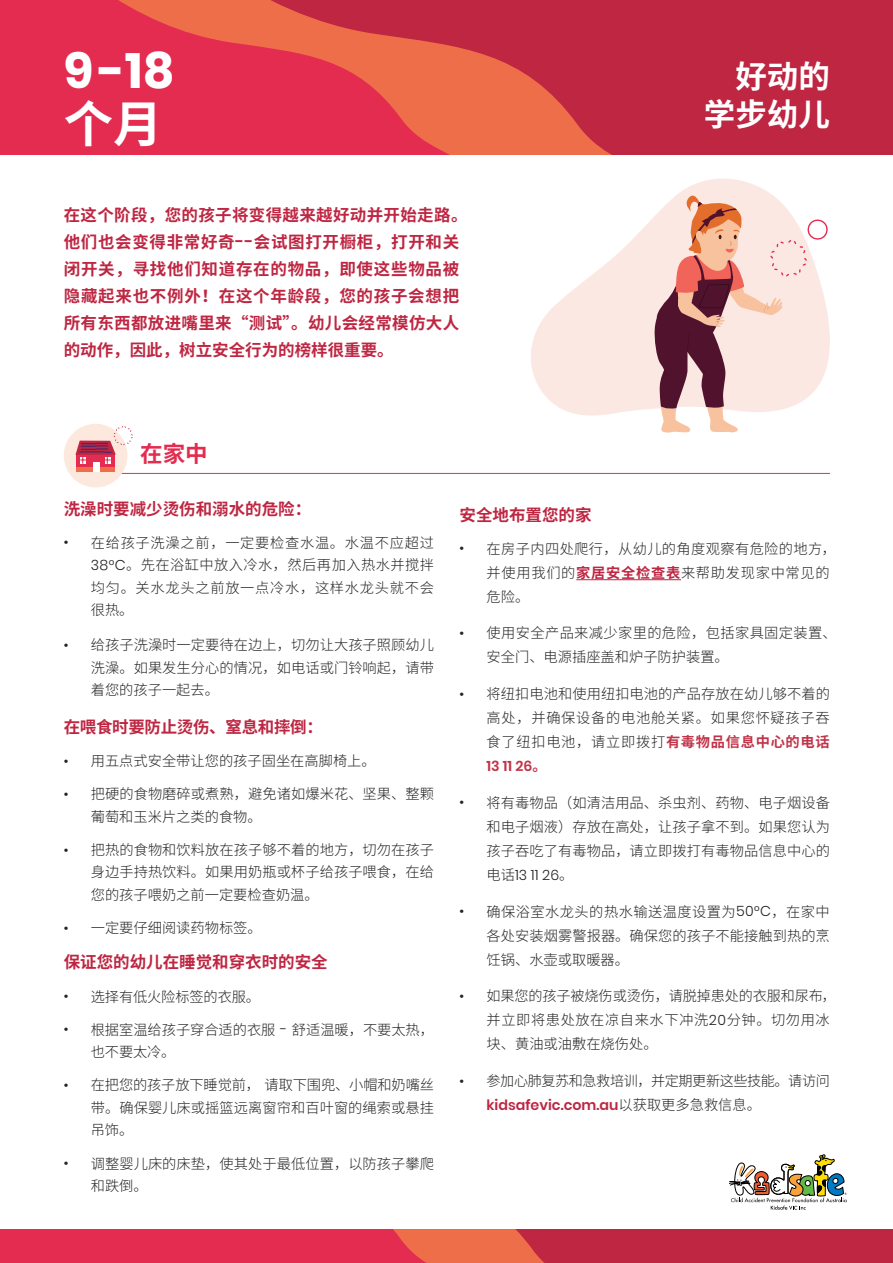
<style>
.page{position:relative;width:893px;height:1263px;background:#fff}
.page>*{position:absolute;margin:0;border:0;box-sizing:border-box;transform-origin:0 0}
.t1{font:700 49.35px/53.7px "Poppins";color:#fff}
.t2{font:700 31.5px/37.8px "Noto Sans CJ Ksc";color:#fff;text-align:right}
.t3{font:700 22.5px "Noto Sans CJ Ksc";color:#e32c50}
.t4{font:700 16.5px/27px "Noto Sans CJ Ksc";letter-spacing:.04em;color:#be2642}
.t5{font:700 16.5px "Noto Sans CJ Ksc";color:#be2642}
.t6{font:700 16.5px "Noto Sans CJ Ksc";letter-spacing:-.02em;color:#be2642}
.t7{font:300 14.25px/22.5px "Noto Sans CJ Ksc";letter-spacing:.005em;color:#242324;text-align:justify}
.t8{font:300 14.25px/24px "Noto Sans CJ Ksc";letter-spacing:.025em;color:#242324}
.t9{font:300 14.25px/23.7px "Noto Sans CJ Ksc";letter-spacing:-.03em;color:#242324}
.s1{font-family:"Noto Sans CJ Ksc"}
.s2{font-family:"Poppins";font-weight:600}
.s3{font-family:"Poppins"}
.s4{font-weight:700;color:#be2642}
.s5{font-weight:700;color:#c13448}
.s6{font-family:"Poppins";font-weight:600;color:#c13448}
.s7{font-family:"Poppins";font-weight:600;color:#be2642}
</style>
<div class="page">
<div style="left:0;top:0;width:893px;height:268px;background:#be2642"></div>
<div style="left:0;top:1154px;width:893px;height:109px;background:#be2642"></div>
<svg style="left:480px;top:53px;width:192px;height:103px"></svg>
<svg style="left:480px;top:1229px;width:64px;height:34px;fill:#ef6e4a"></svg>
<svg style="left:0;top:0;width:480px;height:156px;background:#e23d4e"></svg>
<svg style="left:0;top:1229px;width:480px;height:34px;background:#e4354f"></svg>
<div style="left:0;top:156px;width:893px;height:1073px;background:#fff"></div>
<svg style="left:531px;top:178px;width:299px;height:238px;fill:#fbe8e3"></svg>
<hr style="left:576px;top:579px;width:105px;height:1px;background:#be2642">
<hr style="left:98px;top:473px;width:732px;height:1px;background:#e32c50">
<svg style="left:654px;top:190px;width:175px;height:243px"></svg>
<div style="left:64px;top:424px;width:63px;height:63px;background:#fde8de;border-radius:50%"></div>
<div style="left:76px;top:455px;width:39px;height:13px;background:#e32c50"></div>
<div style="left:76px;top:467px;width:39px;height:5px;background:#ef6e4a"></div>
<div style="left:93px;top:462px;width:6px;height:10px;background:#fff"></div>
<svg style="left:75px;top:426px;width:58px;height:38px"></svg>
<svg style="left:729px;top:1154px;width:118px;height:56px"></svg>
<p class="t1" style="left:64px;top:45px;width:112px">9-18<span class="s1">个月</span></p>
<p class="t2" style="left:704px;top:58px;width:128px">好动的学步幼儿</p>
<p class="t4" style="left:64px;top:202px;width:405px">在这个阶段，您的孩子将变得越来越好动并开始走路。他们也会变得非常好奇<span class="s2">--</span>会试图打开橱柜，打开和关闭开关，寻找他们知道存在的物品，即使这些物品被隐藏起来也不例外！在这个年龄段，您的孩子会想把所有东西都放进嘴里来“测试”。幼儿会经常模仿大人的动作，因此，树立安全行为的榜样很重要。</p>
<p class="t3" style="left:140px;top:441px;width:69px">在家中</p>
<p class="t5" style="left:64px;top:499px;width:249px">洗澡时要减少烫伤和溺水的危险：</p>
<p class="t7" style="left:91px;top:531px;width:345px;text-indent:-27px"><span class="s3">•</span> 在给孩子洗澡之前，一定要检查水温。水温不应超过<span class="s3">38°C</span>。先在浴缸中放入冷水，然后再加入热水并搅拌均匀。关水龙头之前放一点冷水，这样水龙头就不会很热。</p>
<p class="t7" style="left:91px;top:634px;width:345px;text-indent:-27px"><span class="s3">•</span> 给孩子洗澡时一定要待在边上，切勿让大孩子照顾幼儿洗澡。如果发生分心的情况，如电话或门铃响起，请带着您的孩子一起去。</p>
<p class="t6" style="left:64px;top:718px;width:261px">在喂食时要防止烫伤、窒息和摔倒：</p>
<p class="t7" style="left:64px;top:750px;width:313px"><span class="s3">•</span> 用五点式安全带让您的孩子固坐在高脚椅上。</p>
<p class="t7" style="left:91px;top:783px;width:345px;text-indent:-27px"><span class="s3">•</span> 把硬的食物磨碎或煮熟，避免诸如爆米花、坚果、整颗葡萄和玉米片之类的食物。</p>
<p class="t7" style="left:91px;top:839px;width:345px;text-indent:-27px"><span class="s3">•</span> 把热的食物和饮料放在孩子够不着的地方，切勿在孩子身边手持热饮料。如果用奶瓶或杯子给孩子喂食，在给您的孩子喂奶之前一定要检查奶温。</p>
<p class="t7" style="left:64px;top:917px;width:199px"><span class="s3">•</span> 一定要仔细阅读药物标签。</p>
<p class="t5" style="left:64px;top:953px;width:265px">保证您的幼儿在睡觉和穿衣时的安全</p>
<p class="t7" style="left:64px;top:985px;width:198px"><span class="s3">•</span> 选择有低火险标签的衣服。</p>
<p class="t7" style="left:91px;top:1019px;width:345px;text-indent:-27px"><span class="s3">•</span> 根据室温给孩子穿合适的衣服 <span class="s3">-</span> 舒适温暖，不要太热，也不要太冷。</p>
<p class="t7" style="left:91px;top:1074px;width:345px;text-indent:-27px"><span class="s3">•</span> 在把您的孩子放下睡觉前，请取下围兜、小帽和奶嘴丝带。确保婴儿床或摇篮远离窗帘和百叶窗的绳索或悬挂吊饰。</p>
<p class="t7" style="left:91px;top:1152px;width:345px;text-indent:-27px"><span class="s3">•</span> 调整婴儿床的床垫，使其处于最低位置，以防孩子攀爬和跌倒。</p>
<p class="t5" style="left:460px;top:505px;width:133px">安全地布置您的家</p>
<p class="t8" style="left:487px;top:537px;width:351px;text-indent:-27px"><span class="s3">•</span> 在房子内四处爬行，从幼儿的角度观察有危险的地方，并使用我们的<span class="s4">家居安全检查表</span>来帮助发现家中常见的危险。</p>
<p class="t8" style="left:487px;top:621px;width:352px;text-indent:-27px"><span class="s3">•</span> 使用安全产品来减少家里的危险，包括家具固定装置、安全门、电源插座盖和炉子防护装置。</p>
<p class="t7" style="left:487px;top:682px;width:345px;line-height:23.9px;text-indent:-27px"><span class="s3">•</span> 将纽扣电池和使用纽扣电池的产品存放在幼儿够不着的高处，并确保设备的电池舱关紧。如果您怀疑孩子吞食了纽扣电池，请立即拨打<span class="s5">有毒物品信息中心的电话</span><span class="s6">13 11 26</span><span class="s5">。</span></p>
<p class="t7" style="left:487px;top:791px;width:345px;line-height:23.9px;text-indent:-27px"><span class="s3">•</span> 将有毒物品（如清洁用品、杀虫剂、药物、电子烟设备和电子烟液）存放在高处，让孩子拿不到。如果您认为孩子吞吃了有毒物品，请立即拨打有毒物品信息中心的电话<span class="s3">13 11 26</span>。</p>
<p class="t7" style="left:487px;top:900px;width:345px;line-height:24px;text-indent:-27px"><span class="s3">•</span> 确保浴室水龙头的热水输送温度设置为<span class="s3">50°C</span>，在家中各处安装烟雾警报器。确保您的孩子不能接触到热的烹饪锅、水壶或取暖器。</p>
<p class="t7" style="left:487px;top:984px;width:351px;line-height:24px;text-align:left;text-indent:-27px"><span class="s3">•</span> 如果您的孩子被烧伤或烫伤，请脱掉患处的衣服和尿布，并立即将患处放在凉自来水下冲洗<span class="s3">20</span>分钟。切勿用冰块、黄油或油敷在烧伤处。</p>
<p class="t9" style="left:487px;top:1069px;width:345px;text-indent:-27px"><span class="s3">•</span> 参加心肺复苏和急救培训，并定期更新这些技能。请访问<span class="s7">kidsafevic.com.au</span>以获取更多急救信息。</p>
</div>
